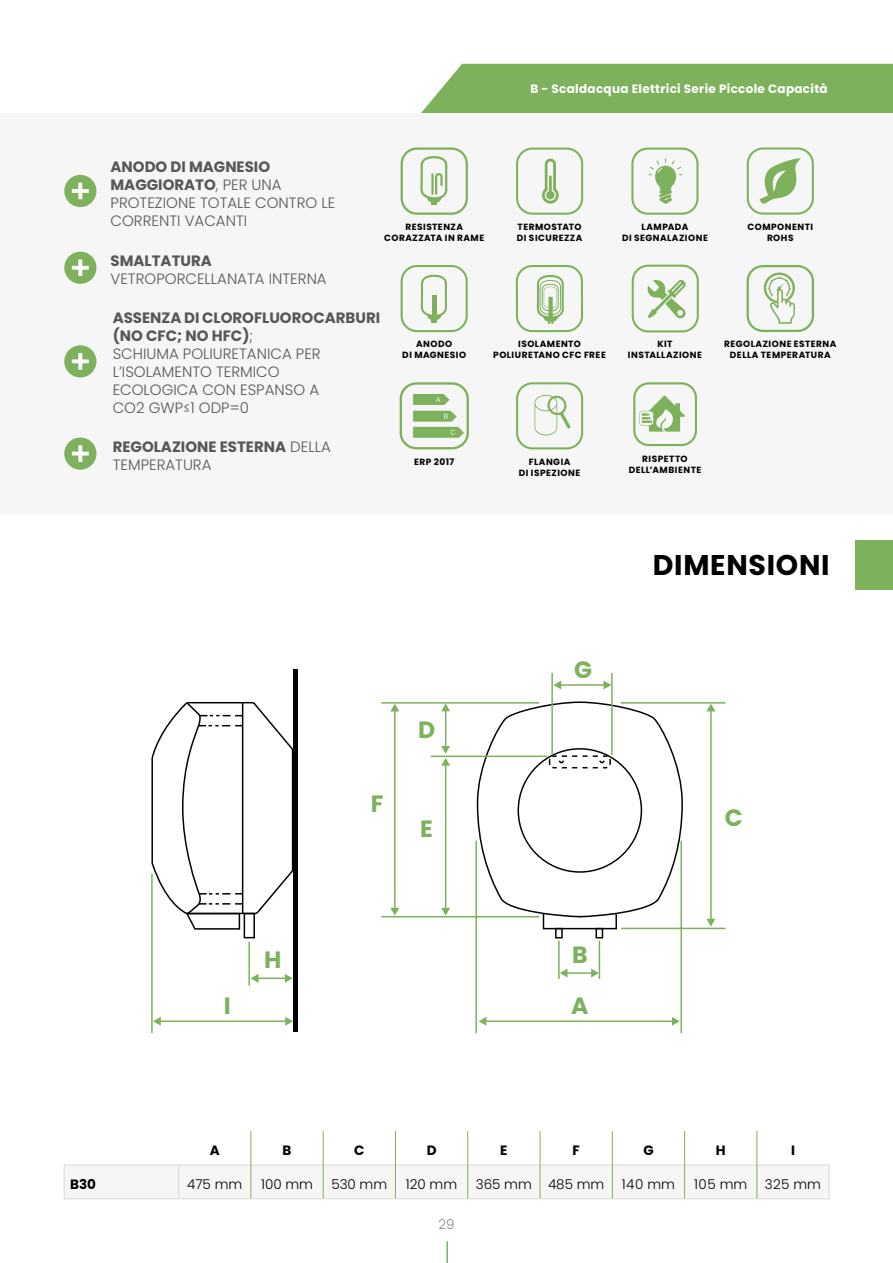
<style>
.page{position:relative;width:893px;height:1263px;background:#fff}
.page>*{position:absolute;margin:0;border:0;box-sizing:border-box;transform-origin:0 0}
.t1{font:700 28.5px "Poppins";letter-spacing:.025em;color:#000}
.t2{font:700 23.55px "Poppins";color:#7db15c}
.t3{font:300 15px/18px "Poppins";color:#575756}
.t4{font:700 15px/18px "Poppins";color:#575756}
.t5{font:300 13.5px "Poppins";color:#000}
.t6{font:700 13.5px "Poppins";color:#000}
.t7{font:300 13.5px "Poppins";color:#878787}
.t8{font:700 12.15px "Poppins";letter-spacing:.025em;color:#fff}
.t9{font:700 9px/10.8px "Poppins";letter-spacing:.055em;color:#000;text-align:center}
.s1{font-weight:700}
.s2{font-weight:300}
</style>
<div class="page">
<hr style="left:446px;top:1241px;width:2px;height:22px;background:#7db15c">
<div style="left:421px;top:64px;width:472px;height:49px;background:#7db15c"></div>
<div style="left:0;top:113px;width:893px;height:401px;background:#f6f6f6"></div>
<svg style="left:401px;top:147px;width:67px;height:68px"></svg>
<svg style="left:401px;top:265px;width:67px;height:67px"></svg>
<svg style="left:747px;top:147px;width:67px;height:68px"></svg>
<svg style="left:516px;top:148px;width:67px;height:67px"></svg>
<svg style="left:632px;top:265px;width:67px;height:67px"></svg>
<svg style="left:631px;top:148px;width:67px;height:67px"></svg>
<svg style="left:516px;top:265px;width:67px;height:67px"></svg>
<svg style="left:747px;top:265px;width:67px;height:67px"></svg>
<svg style="left:400px;top:382px;width:69px;height:67px"></svg>
<svg style="left:516px;top:382px;width:67px;height:67px"></svg>
<div style="left:65px;top:1165px;width:764px;height:33px;background:#f6f6f6"></div>
<hr style="left:64px;top:1164px;width:115px;height:1px;background:#dadada">
<hr style="left:64px;top:1165px;width:1px;height:33px;background:#dadada">
<hr style="left:179px;top:1164px;width:71px;height:1px;background:#dadada">
<hr style="left:251px;top:1164px;width:72px;height:1px;background:#dadada">
<hr style="left:324px;top:1164px;width:71px;height:1px;background:#dadada">
<hr style="left:396px;top:1164px;width:71px;height:1px;background:#dadada">
<hr style="left:468px;top:1164px;width:72px;height:1px;background:#dadada">
<hr style="left:540px;top:1164px;width:72px;height:1px;background:#dadada">
<hr style="left:613px;top:1164px;width:71px;height:1px;background:#dadada">
<hr style="left:685px;top:1164px;width:71px;height:1px;background:#dadada">
<hr style="left:757px;top:1164px;width:73px;height:1px;background:#dadada">
<hr style="left:829px;top:1165px;width:1px;height:33px;background:#dadada">
<hr style="left:64px;top:1198px;width:115px;height:1px;background:#dadada">
<hr style="left:179px;top:1198px;width:72px;height:1px;background:#dadada">
<hr style="left:251px;top:1198px;width:72px;height:1px;background:#dadada">
<hr style="left:323px;top:1198px;width:72px;height:1px;background:#dadada">
<hr style="left:395px;top:1198px;width:73px;height:1px;background:#dadada">
<hr style="left:468px;top:1198px;width:72px;height:1px;background:#dadada">
<hr style="left:540px;top:1198px;width:72px;height:1px;background:#dadada">
<hr style="left:612px;top:1198px;width:73px;height:1px;background:#dadada">
<hr style="left:685px;top:1198px;width:72px;height:1px;background:#dadada">
<hr style="left:757px;top:1198px;width:73px;height:1px;background:#dadada">
<hr style="left:250px;top:1131px;width:1px;height:34px;background:#7db15c">
<hr style="left:323px;top:1131px;width:1px;height:34px;background:#7db15c">
<hr style="left:395px;top:1131px;width:1px;height:34px;background:#7db15c">
<hr style="left:467px;top:1131px;width:1px;height:34px;background:#7db15c">
<hr style="left:540px;top:1131px;width:1px;height:34px;background:#7db15c">
<hr style="left:250px;top:1165px;width:1px;height:33px;background:#7db15c">
<hr style="left:323px;top:1165px;width:1px;height:33px;background:#7db15c">
<hr style="left:395px;top:1165px;width:1px;height:33px;background:#7db15c">
<hr style="left:467px;top:1165px;width:1px;height:33px;background:#7db15c">
<hr style="left:540px;top:1165px;width:1px;height:33px;background:#7db15c">
<hr style="left:178px;top:1165px;width:1px;height:33px;background:#dadada">
<hr style="left:612px;top:1131px;width:1px;height:34px;background:#7db15c">
<hr style="left:684px;top:1131px;width:1px;height:34px;background:#7db15c">
<hr style="left:756px;top:1131px;width:1px;height:34px;background:#7db15c">
<hr style="left:612px;top:1165px;width:1px;height:33px;background:#7db15c">
<hr style="left:684px;top:1165px;width:1px;height:33px;background:#7db15c">
<hr style="left:756px;top:1165px;width:1px;height:33px;background:#7db15c">
<div style="left:64px;top:175px;width:32px;height:32px;background:#7db15c;border-radius:50%"></div>
<svg style="left:72px;top:183px;width:17px;height:16px"></svg>
<div style="left:64px;top:252px;width:32px;height:32px;background:#7db15c;border-radius:50%"></div>
<svg style="left:72px;top:259px;width:17px;height:17px"></svg>
<div style="left:64px;top:345px;width:32px;height:32px;background:#7db15c;border-radius:50%"></div>
<svg style="left:72px;top:353px;width:17px;height:17px"></svg>
<div style="left:64px;top:437px;width:32px;height:33px;background:#7db15c;border-radius:50%"></div>
<svg style="left:72px;top:445px;width:17px;height:17px"></svg>
<svg style="left:633px;top:382px;width:64px;height:64px"></svg>
<svg style="left:151px;top:701px;width:142px;height:237px"></svg>
<hr style="left:293px;top:669px;width:4px;height:362px;background:#020203">
<svg style="left:477px;top:702px;width:205px;height:236px"></svg>
<hr style="left:445px;top:710px;width:1px;height:37px;background:#7db15c">
<svg style="left:441px;top:704px;width:9px;height:7px"></svg>
<hr style="left:445px;top:764px;width:1px;height:145px;background:#7db15c">
<svg style="left:441px;top:746px;width:9px;height:20px"></svg>
<svg style="left:441px;top:908px;width:9px;height:7px"></svg>
<hr style="left:394px;top:710px;width:2px;height:199px;background:#7db15c">
<svg style="left:390px;top:704px;width:9px;height:7px"></svg>
<svg style="left:390px;top:908px;width:9px;height:7px"></svg>
<hr style="left:710px;top:710px;width:2px;height:210px;background:#7db15c">
<svg style="left:706px;top:704px;width:9px;height:7px"></svg>
<svg style="left:706px;top:919px;width:9px;height:7px"></svg>
<hr style="left:566px;top:972px;width:26px;height:2px;background:#7db15c">
<svg style="left:560px;top:969px;width:7px;height:8px"></svg>
<svg style="left:591px;top:968px;width:8px;height:9px"></svg>
<hr style="left:560px;top:684px;width:45px;height:2px;background:#7db15c">
<svg style="left:553px;top:680px;width:8px;height:9px"></svg>
<svg style="left:604px;top:681px;width:7px;height:8px"></svg>
<hr style="left:485px;top:1020px;width:188px;height:2px;background:#7db15c">
<svg style="left:479px;top:1017px;width:7px;height:9px"></svg>
<svg style="left:672px;top:1017px;width:8px;height:9px"></svg>
<hr style="left:160px;top:1020px;width:126px;height:2px;background:#7db15c">
<svg style="left:153px;top:1017px;width:8px;height:9px"></svg>
<svg style="left:285px;top:1017px;width:8px;height:9px"></svg>
<hr style="left:257px;top:977px;width:29px;height:2px;background:#7db15c">
<svg style="left:251px;top:974px;width:7px;height:9px"></svg>
<svg style="left:285px;top:974px;width:8px;height:9px"></svg>
<hr style="left:558px;top:941px;width:2px;height:38px;background:#7db15c">
<hr style="left:475px;top:841px;width:2px;height:192px;background:#7db15c">
<hr style="left:381px;top:702px;width:158px;height:2px;background:#7db15c">
<hr style="left:431px;top:755px;width:116px;height:2px;background:#7db15c">
<hr style="left:381px;top:916px;width:158px;height:1px;background:#7db15c">
<hr style="left:621px;top:702px;width:105px;height:2px;background:#7db15c">
<hr style="left:621px;top:928px;width:105px;height:1px;background:#7db15c">
<hr style="left:680px;top:841px;width:2px;height:192px;background:#7db15c">
<hr style="left:151px;top:874px;width:2px;height:159px;background:#7db15c">
<hr style="left:248px;top:942px;width:2px;height:43px;background:#7db15c">
<hr style="left:599px;top:941px;width:1px;height:38px;background:#7db15c">
<hr style="left:551px;top:673px;width:2px;height:82px;background:#7db15c">
<hr style="left:611px;top:673px;width:2px;height:82px;background:#7db15c">
<div style="left:855px;top:541px;width:38px;height:49px;background:#7db15c"></div>
<h3 class="t8" style="left:530px;top:81px;width:299px">B - Scaldacqua Elettrici Serie Piccole Capacità</h3>
<h3 class="t3" style="left:111px;top:158px;width:226px"><span class="s1">ANODO DI MAGNESIO<br>MAGGIORATO</span>, PER UNA<br>PROTEZIONE TOTALE CONTRO LE<br>CORRENTI VACANTI</h3>
<h3 class="t4" style="left:111px;top:251px;width:103px">SMALTATURA</h3>
<h3 class="t3" style="left:111px;top:269px;width:218px">VETROPORCELLANATA INTERNA</h3>
<h3 class="t3" style="left:113px;top:309px;width:269px"><span class="s1">ASSENZA DI CLOROFLUOROCARBURI (NO CFC; NO HFC)</span>;<br>SCHIUMA POLIURETANICA PER<br>L’ISOLAMENTO TERMICO<br>ECOLOGICA CON ESPANSO A<br>CO2 GWP≤1 ODP=0</h3>
<h3 class="t4" style="left:113px;top:438px;width:220px">REGOLAZIONE ESTERNA <span class="s2">DELLA<br>TEMPERATURA</span></h3>
<p class="t9" style="left:747px;top:221px;width:67px">COMPONENTI<br>ROHS</p>
<p class="t9" style="left:384px;top:222px;width:101px">RESISTENZA<br>CORAZZATA IN RAME</p>
<p class="t9" style="left:517px;top:222px;width:67px;text-align:left">TERMOSTATO<br>DI SICUREZZA</p>
<p class="t9" style="left:622px;top:222px;width:87px">LAMPADA<br>DI SEGNALAZIONE</p>
<p class="t9" style="left:402px;top:339px;width:65px">ANODO<br>DI MAGNESIO</p>
<p class="t9" style="left:493px;top:339px;width:114px">ISOLAMENTO<br>POLIURETANO CFC FREE</p>
<p class="t9" style="left:724px;top:339px;width:114px">REGOLAZIONE ESTERNA<br>DELLA TEMPERATURA</p>
<p class="t9" style="left:628px;top:339px;width:76px">KIT<br>INSTALLAZIONE</p>
<p class="t9" style="left:629px;top:453px;width:74px">RISPETTO<br>DELL’AMBIENTE</p>
<p class="t9" style="left:414px;top:457px;width:42px">ERP 2017</p>
<p class="t9" style="left:519px;top:457px;width:63px">FLANGIA<br>DI ISPEZIONE</p>
<h2 class="t2" style="left:371px;top:790px;width:14px">F</h2>
<h2 class="t2" style="left:418px;top:716px;width:19px">D</h2>
<h2 class="t2" style="left:420px;top:815px;width:14px">E</h2>
<h2 class="t2" style="left:574px;top:656px;width:19px">G</h2>
<h2 class="t2" style="left:264px;top:946px;width:19px">H</h2>
<h2 class="t2" style="left:572px;top:941px;width:17px">B</h2>
<h2 class="t2" style="left:224px;top:992px;width:8px">I</h2>
<h2 class="t2" style="left:571px;top:992px;width:19px">A</h2>
<h1 class="t1" style="left:653px;top:548px;width:178px">DIMENSIONI</h1>
<h2 class="t2" style="left:725px;top:804px;width:19px">C</h2>
<h3 class="t6" style="left:210px;top:1142px;width:11px">A</h3>
<h3 class="t6" style="left:283px;top:1142px;width:10px">B</h3>
<h3 class="t6" style="left:354px;top:1142px;width:12px">C</h3>
<h3 class="t6" style="left:427px;top:1142px;width:11px">D</h3>
<h3 class="t6" style="left:500px;top:1142px;width:9px">E</h3>
<h3 class="t6" style="left:572px;top:1142px;width:9px">F</h3>
<h3 class="t6" style="left:643px;top:1142px;width:12px">G</h3>
<h3 class="t6" style="left:716px;top:1142px;width:11px">H</h3>
<h3 class="t6" style="left:791px;top:1142px;width:5px">I</h3>
<h3 class="t6" style="left:70px;top:1176px;width:27px">B30</h3>
<h3 class="t5" style="left:187px;top:1176px;width:57px">475 mm</h3>
<h3 class="t5" style="left:261px;top:1176px;width:53px">100 mm</h3>
<h3 class="t5" style="left:331px;top:1176px;width:57px">530 mm</h3>
<h3 class="t5" style="left:406px;top:1176px;width:53px">120 mm</h3>
<h3 class="t5" style="left:476px;top:1176px;width:130px">365 mm 485 mm</h3>
<h3 class="t5" style="left:622px;top:1176px;width:55px">140 mm</h3>
<h3 class="t5" style="left:694px;top:1176px;width:55px">105 mm</h3>
<h3 class="t5" style="left:765px;top:1176px;width:58px">325 mm</h3>
<h3 class="t7" style="left:438px;top:1216px;width:18px">29</h3>
</div>
